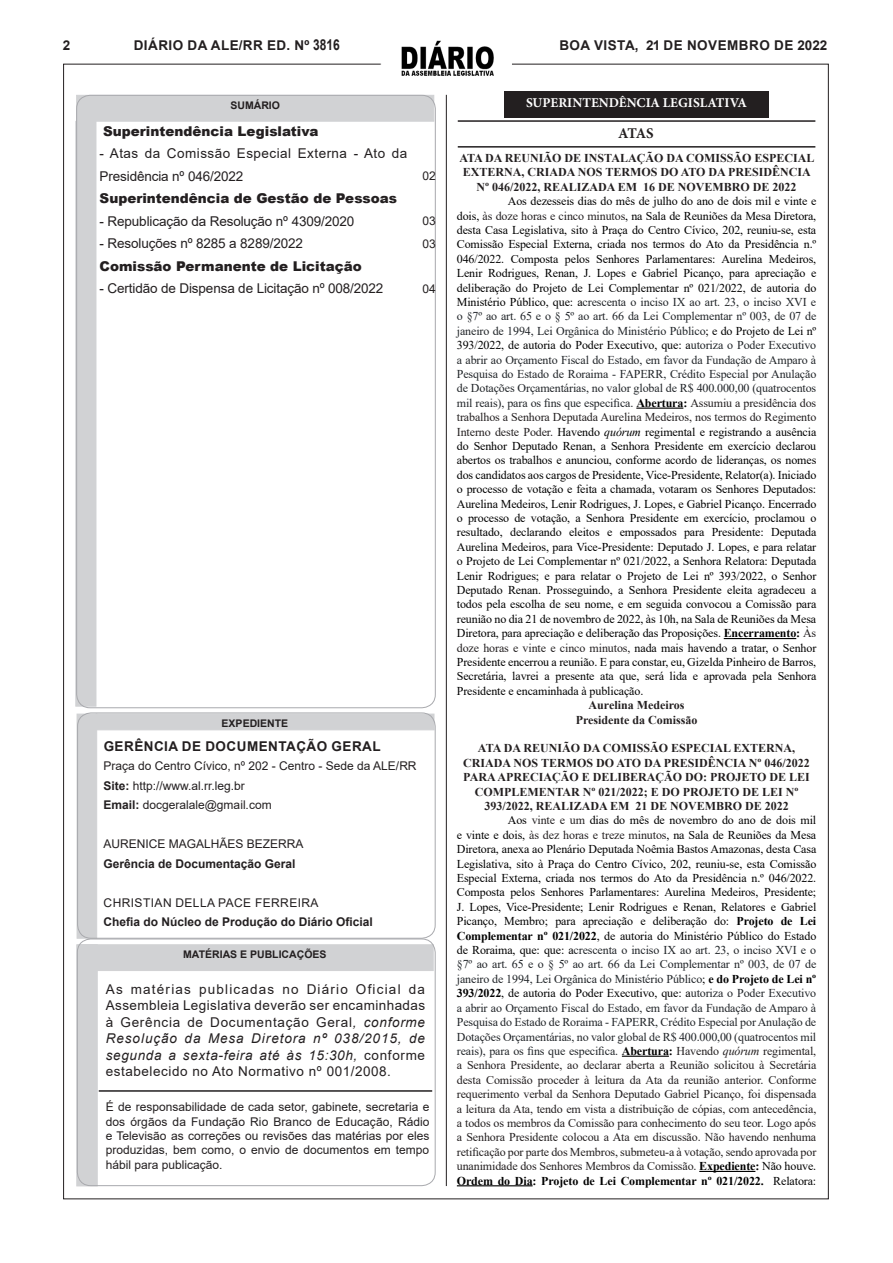
<style>
.page{position:relative;width:893px;height:1263px;background:#fff}
.page>*{position:absolute;margin:0;border:0;box-sizing:border-box;transform-origin:0 0}
.t1{font:700 14.85px "Minion Pro";color:#231f20}
.t2{font:13.5px/16.5px "Arial";letter-spacing:-.01em;color:#231f20;text-align:justify}
.t3{font:900 13.5px "Arial";color:#231f20}
.t4{font:700 13.5px "Arial";letter-spacing:.035em;color:#231f20}
.t5{font:13.5px/22.5px "Arial";letter-spacing:.035em;color:#231f20}
.t6{font:700 13.5px "Minion Pro";color:#fff}
.t7{font:12px/14.4px "Times New Roman";letter-spacing:-.01em;color:#000;text-align:justify}
.CENTRO{font:700 12px/14.4px "Times New Roman";color:#231f20;text-align:center}
.t8{font:12px/14.4px "Arial";color:#231f20;text-align:justify}
.t9{font:700 12px "Arial";color:#231f20}
.t10{font:12px "Arial";letter-spacing:.035em;color:#231f20}
.t11{font:700 10.5px "Arial";color:#231f20}
.s1{font-size:15px}
.s2{font-weight:700}
.s3{font-style:italic}
.s4{color:#231f20}
.s5{color:#212529}
.s6{font-style:italic;color:#231f20}
</style>
<div class="page">
<img style="left:401px;top:41px;width:93px;height:35px">
<hr style="left:446px;top:95px;width:1px;height:1091px;background:#231f20">
<div style="left:77px;top:714px;width:20px;height:224px;background:#d1d2d4"></div>
<div style="left:76px;top:944px;width:22px;height:242px;background:#d1d2d4"></div>
<div style="left:78px;top:944px;width:356px;height:27px;background:#d1d2d4"></div>
<hr style="left:99px;top:1090px;width:333px;height:2px;background:#231f20">
<div style="left:76px;top:95px;width:358px;height:27px;background:#d1d2d4"></div>
<div style="left:96px;top:714px;width:338px;height:16px;background:#d1d2d4"></div>
<div style="left:75px;top:121px;width:21px;height:585px;background:#d1d2d4;border:1px solid #d1d2d4"></div>
<div style="left:77px;top:938px;width:359px;height:248px;border:1px solid #a8a9ad;border-radius:14px"></div>
<div style="left:77px;top:712px;width:359px;height:226px;border:1px solid #a8a9ad;border-radius:14px"></div>
<hr style="left:636px;top:408px;width:47px;height:1px;background:#000">
<hr style="left:724px;top:638px;width:72px;height:1px;background:#000">
<hr style="left:622px;top:1056px;width:47px;height:1px;background:#000">
<hr style="left:699px;top:1171px;width:56px;height:1px;background:#000">
<hr style="left:457px;top:1185px;width:76px;height:1px;background:#000">
<div style="left:504px;top:91px;width:265px;height:27px;background:#231f20"></div>
<hr style="left:458px;top:120px;width:357px;height:2px;background:#231f20">
<hr style="left:458px;top:146px;width:357px;height:2px;background:#231f20">
<p class="t4" style="left:63px;top:36px;width:9px">2</p>
<p class="t4" style="left:134px;top:36px;width:207px">DIÁRIO DA ALE/RR ED. Nº <span class="s1">3816</span></p>
<p class="t4" style="left:559px;top:35px;width:269px">BOA VISTA, 21 DE NOVEMBRO DE 2022</p>
<p class="t11" style="left:230px;top:98px;width:51px">SUMÁRIO</p>
<p class="t3" style="left:103px;top:121px;width:217px">Superintendência Legislativa</p>
<p class="t5" style="left:100px;top:142px;width:309px">- Atas da Comissão Especial Externa - Ato da<br>Presidência nº 046/2022</p>
<p class="t3" style="left:100px;top:189px;width:299px">Superintendência de Gestão de Pessoas</p>
<p class="t2" style="left:100px;top:213px;width:256px">- Republicação da Resolução nº 4309/2020</p>
<p class="t2" style="left:100px;top:235px;width:205px">- Resoluções nº 8285 a 8289/2022</p>
<p class="t3" style="left:100px;top:256px;width:264px">Comissão Permanente de Licitação</p>
<p class="t2" style="left:100px;top:280px;width:285px">- Certidão de Dispensa de Licitação nº 008/2022</p>
<p class="t8" style="left:422px;top:169px;width:15px">02</p>
<p class="t8" style="left:422px;top:214px;width:15px">03</p>
<p class="t8" style="left:422px;top:236px;width:15px">03</p>
<p class="t8" style="left:422px;top:281px;width:15px">04</p>
<p class="t11" style="left:222px;top:716px;width:68px">EXPEDIENTE</p>
<p class="t4" style="left:104px;top:737px;width:279px">GERÊNCIA DE DOCUMENTAÇÃO GERAL</p>
<p class="t8" style="left:103px;top:759px;width:315px">Praça do Centro Cívico, nº 202 - Centro - Sede da ALE/RR</p>
<p class="t8" style="left:103px;top:778px;width:143px"><span class="s2">Site:</span> http://www.al.rr.leg.br</p>
<p class="t8" style="left:103px;top:798px;width:170px"><span class="s2">Email:</span> docgeralale@gmail.com</p>
<p class="t8" style="left:103px;top:837px;width:202px">AURENICE MAGALHÃES BEZERRA</p>
<p class="t9" style="left:103px;top:855px;width:194px">Gerência de Documentação Geral</p>
<p class="t10" style="left:104px;top:894px;width:216px">CHRISTIAN DELLA PACE FERREIRA</p>
<p class="t9" style="left:103px;top:914px;width:271px">Chefia do Núcleo de Produção do Diário Oficial</p>
<p class="t11" style="left:183px;top:947px;width:145px">MATÉRIAS E PUBLICAÇÕES</p>
<p class="t2" style="left:106px;top:981px;width:321px">As matérias publicadas no Diário Oficial da Assembleia Legislativa deverão ser encaminhadas à Gerência de Documentação Geral<span class="s3">, conforme Resolução da Mesa Diretora nº 038/2015, de segunda a sexta-feira até às 15:30h,</span> conforme estabelecido no Ato Normativo nº 001/2008.</p>
<p class="t8" style="left:106px;top:1100px;width:325px">É de responsabilidade de cada setor, gabinete, secretaria e dos órgãos da Fundação Rio Branco de Educação, Rádio e Televisão as correções ou revisões das matérias por eles produzidas, bem como, o envio de documentos em tempo hábil para publicação.</p>
<p class="t6" style="left:526px;top:93px;width:223px">SUPERINTENDÊNCIA LEGISLATIVA</p>
<p class="t1" style="left:618px;top:122px;width:37px">ATAS</p>
<p class="CENTRO" style="left:459px;top:150px;width:357px">ATA DA REUNIÃO DE INSTALAÇÃO DA COMISSÃO ESPECIAL<br>EXTERNA, CRIADA NOS TERMOS DO ATO DA PRESIDÊNCIA<br>Nº 046/2022, REALIZADA EM 16 DE NOVEMBRO DE 2022</p>
<p class="t7" style="left:457px;top:194px;width:361px;text-indent:51px">Aos dezesseis dias do mês de julho do ano de dois mil e vinte e dois, <span class="s4">às doze horas e cinco minutos</span>, na Sala de Reuniões da Mesa Diretora, desta Casa Legislativa, sito à Praça do Centro Cívico, 202, reuniu-se, esta Comissão Especial Externa, criada nos termos do Ato da Presidência n.º 046/2022. Composta pelos Senhores Parlamentares: Aurelina Medeiros, Lenir Rodrigues, Renan, J. Lopes e Gabriel Picanço, para apreciação e deliberação do Projeto de Lei Complementar nº 021/2022, de autoria do Ministério Público, que: a<span class="s5">crescenta o inciso IX ao art. 23, o inciso XVI e o §7º ao art. 65 e o § 5º ao art. 66 da Lei Complementar nº 003, de 07 de janeiro de 1994, Lei Orgânica do Ministério Público</span>; e do Projeto de Lei nº 393/2022, de autoria do Poder Executivo, que: a<span class="s5">utoriza o Poder Executivo a abrir ao Orçamento Fiscal do Estado, em favor da Fundação de Amparo à Pesquisa do Estado de Roraima - FAPERR, Crédito Especial por Anulação de Dotações Orçamentárias, no valor global de R$ 400.000,00 (quatrocentos mil reais), para os fins que especifica.</span> <span class="s2">Abertura:</span> <span class="s4">Assumiu a presidência dos trabalhos a Senhora Deputada Aurelina Medeiros, nos termos do Regimento Interno deste Poder.</span> Havendo <span class="s3">quórum</span> regimental e registrando a ausência do Senhor Deputado Renan, a Senhora Presidente em exercício declarou abertos os trabalhos e anunciou, conforme acordo de lideranças, os nomes dos candidatos aos cargos de Presidente, Vice-Presidente, Relator(a). Iniciado o processo de votação e feita a chamada, votaram os Senhores Deputados:<br>Aurelina Medeiros, Lenir Rodrigues, J. Lopes, e Gabriel Picanço. Encerrado o processo de votação, a Senhora Presidente em exercício, proclamou o resultado, declarando eleitos e empossados para Presidente: Deputada Aurelina Medeiros, para Vice-Presidente: Deputado J. Lopes, e para relatar o Projeto de Lei Complementar nº 021/2022, a Senhora Relatora: Deputada Lenir Rodrigues; e para relatar o Projeto de Lei nº 393/2022, o Senhor Deputado Renan. Prosseguindo, a Senhora Presidente eleita agradeceu a todos pela escolha de seu nome, e em seguida convocou a Comissão para reunião no dia 21 de novembro de 2022, às 10h, na Sala de Reuniões da Mesa Diretora, para apreciação e deliberação das Proposições. <span class="s2">Encerramento:</span> <span class="s4">Às doze horas e vinte e cinco minutos,</span> nada mais havendo a tratar, o Senhor Presidente encerrou a reunião. E para constar, eu, Gizelda Pinheiro de Barros, Secretária, lavrei a presente ata que, será lida e aprovada pela Senhora Presidente e encaminhada à publicação.</p>
<p class="CENTRO" style="left:589px;top:698px;width:97px">Aurelina Medeiros</p>
<p class="CENTRO" style="left:576px;top:712px;width:123px">Presidente da Comissão</p>
<p class="CENTRO" style="left:463px;top:741px;width:348px">ATA DA REUNIÃO DA COMISSÃO ESPECIAL EXTERNA, CRIADA NOS TERMOS DO ATO DA PRESIDÊNCIA Nº 046/2022<br>PARA APRECIAÇÃO E DELIBERAÇÃO DO: PROJETO DE LEI COMPLEMENTAR Nº 021/2022; E DO PROJETO DE LEI Nº 393/2022, REALIZADA EM 21 DE NOVEMBRO DE 2022</p>
<p class="t7" style="left:457px;top:813px;width:361px;text-indent:51px">Aos <span class="s4">vinte e um</span> dias do mês de novembro do ano de dois mil e vinte e dois, <span class="s4">às dez horas e treze minutos</span>, na Sala de Reuniões da Mesa Diretora, anexa ao Plenário Deputada Noêmia Bastos Amazonas, desta Casa Legislativa, sito à Praça do Centro Cívico, 202, reuniu-se, esta Comissão Especial Externa, criada nos termos do Ato da Presidência n.º 046/2022.<br>Composta pelos Senhores Parlamentares: Aurelina Medeiros, Presidente; J. Lopes, Vice-Presidente; Lenir Rodrigues e Renan, Relatores e Gabriel Picanço, Membro; para apreciação e deliberação do: <span class="s2">Projeto de Lei Complementar nº 021/2022</span>, de autoria do Ministério Público do Estado de Roraima, que: que: a<span class="s5">crescenta o inciso IX ao art. 23, o inciso XVI e o §7º ao art. 65 e o § 5º ao art. 66 da Lei Complementar nº 003, de 07 de janeiro de 1994, Lei Orgânica do Ministério Público</span>; <span class="s2">e do Projeto de Lei nº 393/2022</span>, de autoria do Poder Executivo, que: a<span class="s5">utoriza o Poder Executivo a abrir ao Orçamento Fiscal do Estado, em favor da Fundação de Amparo à Pesquisa do Estado de Roraima - FAPERR, Crédito Especial por Anulação de Dotações Orçamentárias, no valor global de R$ 400.000,00 (quatrocentos mil reais), para os fins que especifica.</span> <span class="s2">Abertura:</span> <span class="s4">Havendo</span> <span class="s6">quórum</span> <span class="s4">regimental, a Senhora Presidente, ao declarar aberta a Reunião solicitou à Secretária desta Comissão proceder à leitura da Ata da reunião anterior. Conforme requerimento verbal da Senhora Deputado Gabriel Picanço, foi dispensada a leitura da Ata, tendo em vista a distribuição de cópias, com antecedência, a todos os membros da Comissão para conhecimento do seu teor. Logo após a Senhora Presidente colocou a Ata em discussão. Não havendo nenhuma retificação por parte dos Membros, submeteu-a à votação, sendo aprovada por unanimidade dos Senhores Membros da Comissão.</span> <span class="s2">Expediente:</span> Não houve.<br><span class="s2">Ordem do Dia: Projeto de Lei Complementar nº 021/2022.</span> Relatora:</p>
</div>
